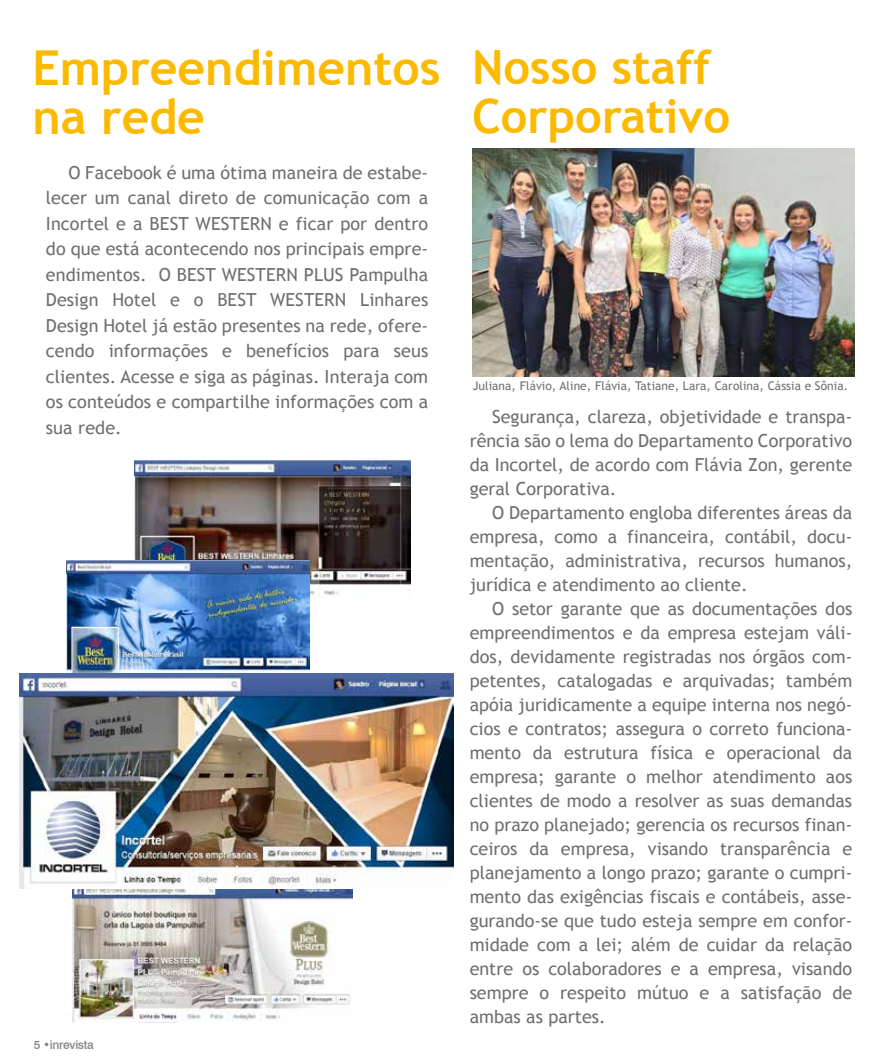
<style>
.page{position:relative;width:893px;height:1064px;background:#fff}
.page>*{position:absolute;margin:0;border:0;box-sizing:border-box;transform-origin:0 0}
.t1{font:700 48.15px/49.5px "Trebuchet MS";color:#fbba00}
.t2{font:700 47.1px/48.6px "Trebuchet MS";color:#fbba00}
.t3{font:18px/24px "Trebuchet MS";color:#706f6f;text-align:justify}
.t4{font:12px "Trebuchet MS";letter-spacing:.005em;color:#706f6f}
.t5{font:500 12px "Swiss 721 BT";letter-spacing:-.025em;color:#878787}
</style>
<div class="page">
<img style="left:472px;top:148px;width:382px;height:228px">
<img style="left:134px;top:460px;width:277px;height:135px">
<img style="left:73px;top:888px;width:279px;height:134px">
<img style="left:67px;top:560px;width:243px;height:114px">
<img style="left:19px;top:674px;width:435px;height:214px">
<h1 class="t1" style="left:33px;top:43px;width:409px">Empreendimentos na rede</h1>
<p class="t3" style="left:46px;top:160px;width:384px;line-height:25.5px;text-indent:22px">O Facebook é uma ótima maneira de estabe&shy;lecer um canal direto de comunicação com a Incortel e a BEST WESTERN e ficar por dentro do que está acontecendo nos principais empre&shy;endimentos. O BEST WESTERN PLUS Pampulha Design Hotel e o BEST WESTERN Linhares Design Hotel já estão presentes na rede, ofere&shy;cendo informações e benefícios para seus clientes. Acesse e siga as páginas. Interaja com os conteúdos e compartilhe informações com a sua rede.</p>
<p class="t5" style="left:34px;top:1037px;width:61px">5 •inrevista</p>
<h2 class="t2" style="left:472px;top:43px;width:260px">Nosso staff<br>Corporativo</h2>
<p class="t4" style="left:473px;top:379px;width:377px">Juliana, Flávio, Aline, Flávia, Tatiane, Lara, Carolina, Cássia e Sônia.</p>
<p class="t3" style="left:470px;top:404px;width:384px;text-indent:22px">Segurança, clareza, objetividade e transpa&shy;rência são o lema do Departamento Corporativo da Incortel, de acordo com Flávia Zon, gerente geral Corporativa.</p>
<p class="t3" style="left:470px;top:500px;width:384px;text-indent:22px">O Departamento engloba diferentes áreas da empresa, como a financeira, contábil, docu&shy;mentação, administrativa, recursos humanos, jurídica e atendimento ao cliente.</p>
<p class="t3" style="left:470px;top:596px;width:384px;text-indent:22px">O setor garante que as documentações dos empreendimentos e da empresa estejam váli&shy;dos, devidamente registradas nos órgãos com&shy;petentes, catalogadas e arquivadas; também apóia juridicamente a equipe interna nos negó&shy;cios e contratos; assegura o correto funciona&shy;mento da estrutura física e operacional da empresa; garante o melhor atendimento aos clientes de modo a resolver as suas demandas no prazo planejado; gerencia os recursos finan&shy;ceiros da empresa, visando transparência e planejamento a longo prazo; garante o cumpri&shy;mento das exigências fiscais e contábeis, asse&shy;gurando-se que tudo esteja sempre em confor&shy;midade com a lei; além de cuidar da relação entre os colaboradores e a empresa, visando sempre o respeito mútuo e a satisfação de ambas as partes.</p>
</div>
